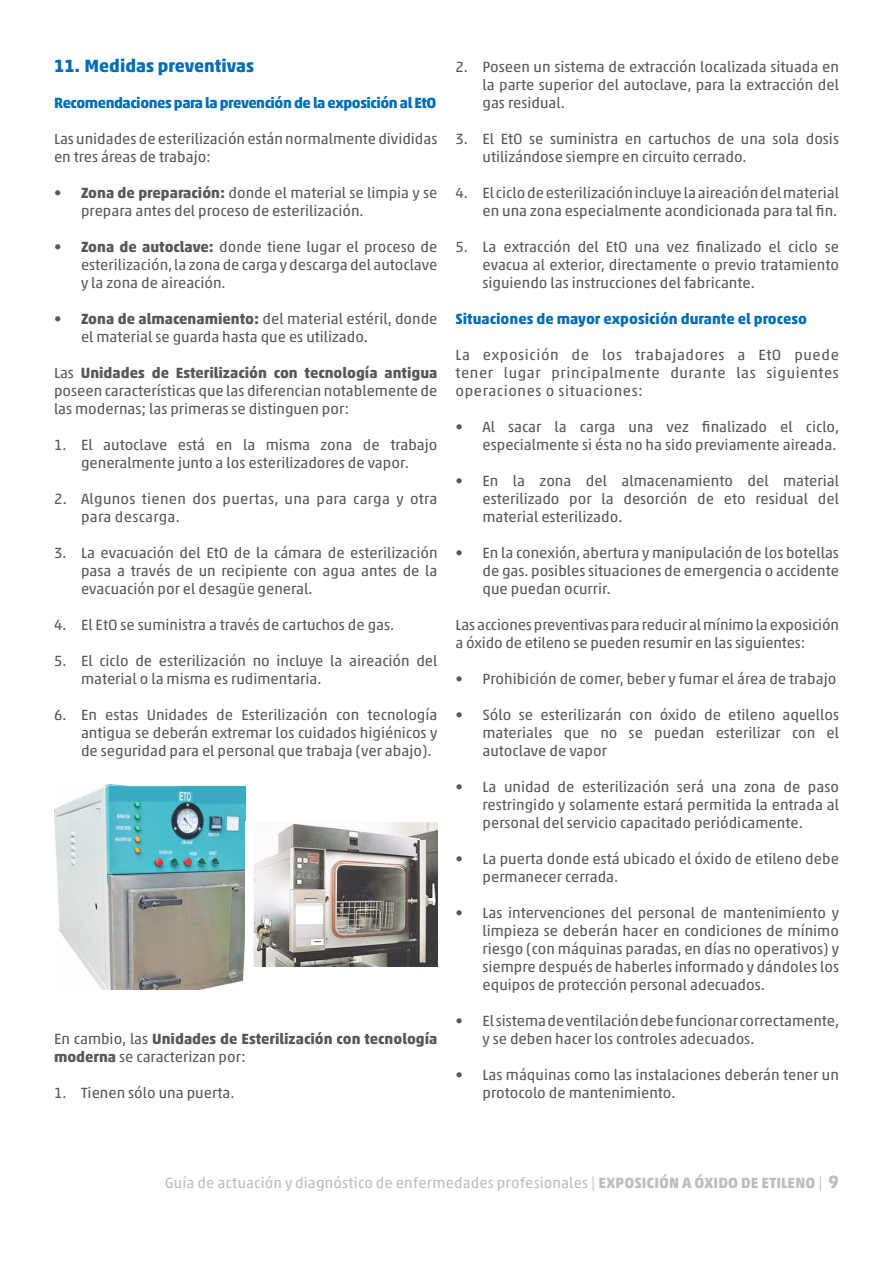
<style>
.page{position:relative;width:893px;height:1263px;background:#fff}
.page>*{position:absolute;margin:0;border:0;box-sizing:border-box;transform-origin:0 0}
.t1{font:700 18px "Akko Pro";color:#006eb6}
.t2{font:15px/18px "Akko Pro";color:#57585a;text-align:justify}
.t3{font:15px "Akko Pro";letter-spacing:.01em;color:#bcbdc0}
.t4{font:700 15px/18px "Akko Pro";color:#57585a}
.t5{font:15px/18px "Akko Pro";letter-spacing:.02em;color:#57585a}
.t6{font:700 15px "Akko Pro";letter-spacing:-.03em;color:#006eb6}
.t7{font:700 15px "Akko Pro";color:#006eb6}
.s1{font-weight:700}
.s2{font-weight:400}
.s3{font-weight:700;font-size:18px}
</style>
<div class="page">
<img style="left:54px;top:784px;width:192px;height:206px">
<img style="left:253px;top:822px;width:184px;height:145px">
<p class="t1" style="left:54px;top:55px;width:202px">11. Medidas preventivas</p>
<p class="t6" style="left:54px;top:94px;width:384px">Recomendaciones para la prevención de la exposición al EtO</p>
<p class="t2" style="left:54px;top:130px;width:385px">Las unidades de esterilización están normalmente divididas en tres áreas de trabajo:</p>
<p class="t2" style="left:81px;top:184px;width:358px;text-indent:-27px"><span class="s1">• Zona de preparación:</span> donde el material se limpia y se prepara antes del proceso de esterilización.</p>
<p class="t2" style="left:81px;top:238px;width:358px;text-indent:-27px"><span class="s1">• Zona de autoclave:</span> donde tiene lugar el proceso de esterilización, la zona de carga y descarga del autoclave y la zona de aireación.</p>
<p class="t2" style="left:81px;top:310px;width:358px;text-indent:-27px"><span class="s1">• Zona de almacenamiento:</span> del material estéril, donde el material se guarda hasta que es utilizado.</p>
<p class="t2" style="left:54px;top:364px;width:385px">Las <span class="s1">Unidades de Esterilización con tecnología antigua </span>poseen características que las diferencian notablemente de las modernas; las primeras se distinguen por:</p>
<p class="t2" style="left:54px;top:436px;width:385px;text-align:center">1. El autoclave está en la misma zona de trabajo generalmente junto a los esterilizadores de vapor.</p>
<p class="t5" style="left:81px;top:490px;width:358px;text-indent:-27px">2. Algunos tienen dos puertas, una para carga y otra para descarga.</p>
<p class="t2" style="left:81px;top:544px;width:358px;text-indent:-27px">3. La evacuación del EtO de la cámara de esterilización pasa a través de un recipiente con agua antes de la evacuación por el desagüe general.</p>
<p class="t2" style="left:54px;top:616px;width:342px">4. El EtO se suministra a través de cartuchos de gas.</p>
<p class="t2" style="left:81px;top:652px;width:358px;text-indent:-27px">5. El ciclo de esterilización no incluye la aireación del material o la misma es rudimentaria.</p>
<p class="t2" style="left:81px;top:706px;width:358px;text-indent:-27px">6. En estas Unidades de Esterilización con tecnología antigua se deberán extremar los cuidados higiénicos y de seguridad para el personal que trabaja (ver abajo).</p>
<p class="t4" style="left:54px;top:1030px;width:385px"><span class="s2">En cambio, las</span> Unidades de Esterilización con tecnología moderna <span class="s2">se caracterizan por:</span></p>
<p class="t2" style="left:54px;top:1084px;width:182px">1. Tienen sólo una puerta.</p>
<p class="t2" style="left:482px;top:58px;width:358px;text-indent:-27px">2. Poseen un sistema de extracción localizada situada en la parte superior del autoclave, para la extracción del gas residual.</p>
<p class="t2" style="left:482px;top:130px;width:358px;text-indent:-27px">3. El EtO se suministra en cartuchos de una sola dosis utilizándose siempre en circuito cerrado.</p>
<p class="t2" style="left:455px;top:184px;width:385px;text-align:right">4. El ciclo de esterilización incluye la aireación del material en una zona especialmente acondicionada para tal fin.</p>
<p class="t2" style="left:482px;top:238px;width:358px;text-indent:-27px">5. La extracción del EtO una vez finalizado el ciclo se evacua al exterior, directamente o previo tratamiento siguiendo las instrucciones del fabricante.</p>
<p class="t7" style="left:455px;top:310px;width:353px">Situaciones de mayor exposición durante el proceso</p>
<p class="t2" style="left:455px;top:346px;width:385px">La exposición de los trabajadores a EtO puede tener lugar principalmente durante las siguientes operaciones o situaciones:</p>
<p class="t2" style="left:455px;top:418px;width:385px;text-align:right">• Al sacar la carga una vez finalizado el ciclo, especialmente si ésta no ha sido previamente aireada.</p>
<p class="t2" style="left:482px;top:472px;width:358px;text-indent:-27px">• En la zona del almacenamiento del material esterilizado por la desorción de eto residual del material esterilizado.</p>
<p class="t2" style="left:482px;top:544px;width:358px;text-indent:-27px">• En la conexión, abertura y manipulación de los botellas de gas. posibles situaciones de emergencia o accidente que puedan ocurrir.</p>
<p class="t2" style="left:455px;top:616px;width:385px">Las acciones preventivas para reducir al mínimo la exposición a óxido de etileno se pueden resumir en las siguientes:</p>
<p class="t2" style="left:455px;top:670px;width:382px">• Prohibición de comer, beber y fumar el área de trabajo</p>
<p class="t2" style="left:482px;top:706px;width:358px;text-indent:-27px">• Sólo se esterilizarán con óxido de etileno aquellos materiales que no se puedan esterilizar con el autoclave de vapor</p>
<p class="t2" style="left:482px;top:778px;width:358px;text-indent:-27px">• La unidad de esterilización será una zona de paso restringido y solamente estará permitida la entrada al personal del servicio capacitado periódicamente.</p>
<p class="t2" style="left:482px;top:850px;width:358px;text-indent:-27px">• La puerta donde está ubicado el óxido de etileno debe permanecer cerrada.</p>
<p class="t2" style="left:482px;top:904px;width:358px;text-indent:-27px">• Las intervenciones del personal de mantenimiento y limpieza se deberán hacer en condiciones de mínimo riesgo (con máquinas paradas, en días no operativos) y siempre después de haberles informado y dándoles los equipos de protección personal adecuados.</p>
<p class="t2" style="left:482px;top:1012px;width:358px;text-indent:-27px">• El sistema de ventilación debe funcionar correctamente, y se deben hacer los controles adecuados.</p>
<p class="t2" style="left:482px;top:1066px;width:358px;text-indent:-27px">• Las máquinas como las instalaciones deberán tener un protocolo de mantenimiento.</p>
<p class="t3" style="left:165px;top:1174px;width:676px">Guía de actuación y diagnóstico de enfermedades profesionales | <span class="s1">EXPOSICIÓN A ÓXIDO DE ETILENO</span> | <span class="s3">9</span></p>
</div>
